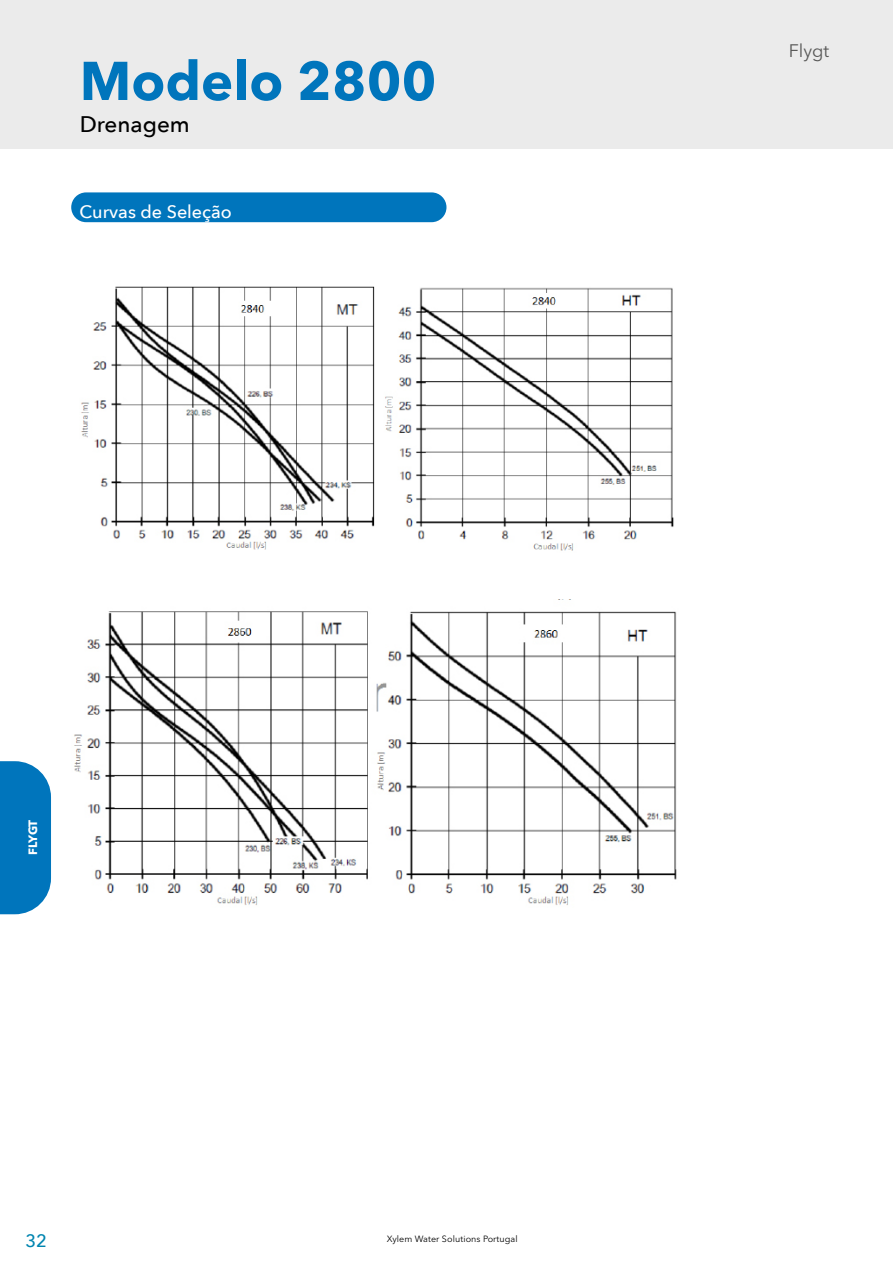
<style>
.page{position:relative;width:893px;height:1263px;background:#fff}
.page>*{position:absolute;margin:0;border:0;box-sizing:border-box;transform-origin:0 0}
.t1{font:700 54px "Avenir Next LT Pro";color:#0075bc}
.t2{font:500 22.5px "Avenir Next";color:#000}
.t3{font:500 18px "Avenir Next";color:#fff}
.t4{font:18px "Avenir Next LT Pro";color:#575756}
.t5{font:500 18px "Avenir Next";color:#0085b0}
.t6{font:700 12px "Avenir Next LT Pro";color:#fff}
.t7{font:9px "Avenir Next LT Pro";letter-spacing:.01em;color:#000}
</style>
<div class="page">
<div style="left:0;top:0;width:893px;height:149px;background:#ebebeb"></div>
<svg style="left:0;top:761px;width:51px;height:153px;background:#127ec0"></svg>
<div style="left:71px;top:192px;width:375px;height:30px;background:#0075bc;border-radius:15px"></div>
<img style="left:81px;top:286px;width:593px;height:265px">
<img style="left:74px;top:611px;width:603px;height:294px">
<h1 class="t1" style="left:80px;top:48px;width:358px">Modelo 2800</h1>
<h2 class="t2" style="left:80px;top:105px;width:112px">Drenagem</h2>
<h3 class="t3" style="left:79px;top:196px;width:154px">Curvas de Seleção</h3>
<h3 class="t6" style="left:26px;top:855px;width:37px;rotate:-90deg">FLYGT</h3>
<h3 class="t5" style="left:26px;top:1225px;width:23px">32</h3>
<p class="t7" style="left:387px;top:1233px;width:132px">Xylem Water Solutions Portugal</p>
<h3 class="t4" style="left:789px;top:40px;width:42px">Flygt</h3>
</div>
